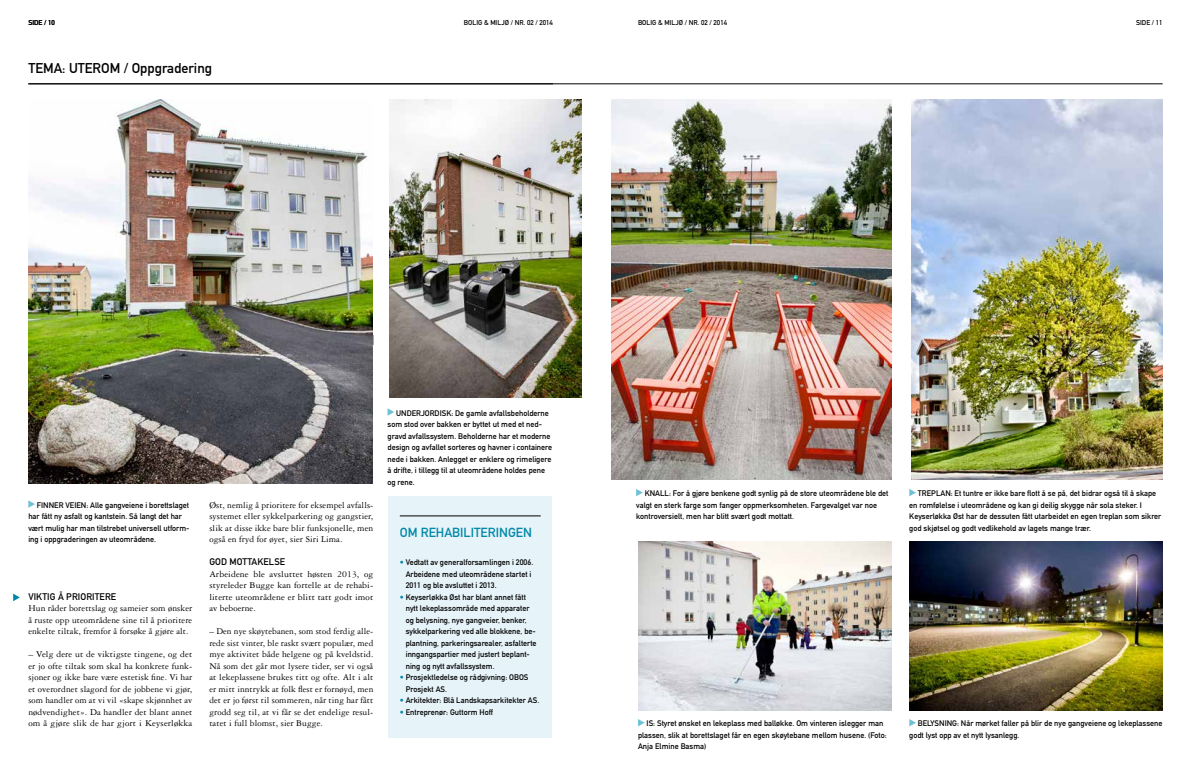
<style>
.page{position:relative;width:1191px;height:780px;background:#fff}
.page>*{position:absolute;margin:0;border:0;box-sizing:border-box;transform-origin:0 0}
.t1{font:14px "DIN Mittelschrift LT";color:#000}
.t2{font:13px "DIN Mittelschrift LT";color:#0089a8}
.t3{font:9.5px/11.5px "Garamond Three LT";letter-spacing:.01em;color:#000;text-align:justify}
.t4{font:9.5px "DIN Mittelschrift LT";letter-spacing:.01em;color:#000}
.t5{font:8px/11.5px "DIN Mittelschrift LT";color:#000}
.t6{font:7px "DIN Mittelschrift LT";color:#000}
.s1{color:#0089a8}
</style>
<div class="page">
<hr style="left:28px;top:84px;width:1134px;height:1px;background:#000">
<img style="left:909px;top:541px;width:253px;height:169px">
<img style="left:611px;top:99px;width:280px;height:380px">
<img style="left:911px;top:99px;width:251px;height:380px">
<img style="left:638px;top:541px;width:253px;height:169px">
<img style="left:389px;top:99px;width:192px;height:298px">
<svg style="left:909px;top:719px;width:7px;height:7px"></svg>
<svg style="left:636px;top:489px;width:7px;height:7px"></svg>
<svg style="left:909px;top:489px;width:7px;height:7px"></svg>
<svg style="left:28px;top:500px;width:7px;height:8px"></svg>
<svg style="left:387px;top:408px;width:7px;height:8px"></svg>
<svg style="left:638px;top:719px;width:6px;height:7px"></svg>
<svg style="left:13px;top:593px;width:7px;height:8px"></svg>
<img style="left:28px;top:99px;width:344px;height:384px">
<div style="left:388px;top:496px;width:164px;height:241px;background:#e6f3f9"></div>
<hr style="left:400px;top:515px;width:140px;height:1px;background:#000">
<p class="t6" style="left:28px;top:19px;width:28px">SIDE / 10</p>
<p class="t6" style="left:464px;top:19px;width:91px">BOLIG &amp; MILJØ / NR. 02 / 2014</p>
<p class="t6" style="left:638px;top:19px;width:91px">BOLIG &amp; MILJØ / NR. 02 / 2014</p>
<p class="t6" style="left:1136px;top:19px;width:28px">SIDE / 11</p>
<h1 class="t1" style="left:28px;top:60px;width:185px">TEMA: UTEROM / Oppgradering</h1>
<p class="t5" style="left:28px;top:499px;width:163px;text-indent:9px">FINNER VEIEN: Alle gangveiene i borettslaget har fått ny asfalt og kantstein. Så langt det har vært mulig har man tilstrebet universell utform&shy;ing i oppgraderingen av uteområdene.</p>
<p class="t4" style="left:28px;top:591px;width:89px">VIKTIG Å PRIORITERE</p>
<p class="t3" style="left:28px;top:602px;width:165px">Hun råder borettslag og sameier som ønsker å ruste opp uteområdene sine til å prioritere enkelte tiltak, fremfor å forsøke å gjøre alt.</p>
<p class="t3" style="left:28px;top:648px;width:165px">– Velg dere ut de viktigste tingene, og det er jo ofte tiltak som skal ha konkrete funk&shy;sjoner og ikke bare være estetisk fine. Vi har et overordnet slagord for de jobbene vi gjør, som handler om at vi vil «skape skjønnhet av nødvendighet». Da handler det blant annet om å gjøre slik de har gjort i Keyserløkka</p>
<p class="t3" style="left:209px;top:499px;width:165px">Øst, nemlig å prioritere for eksempel avfalls&shy;systemet eller sykkelparkering og gangstier, slik at disse ikke bare blir funksjonelle, men også en fryd for øyet, sier Siri Lima.</p>
<p class="t4" style="left:209px;top:556px;width:77px">GOD MOTTAKELSE</p>
<p class="t3" style="left:209px;top:568px;width:165px">Arbeidene ble avsluttet høsten 2013, og styreleder Bugge kan fortelle at de rehabi&shy;literte uteområdene er blitt tatt godt imot av beboerne.</p>
<p class="t3" style="left:209px;top:625px;width:165px">– Den nye skøytebanen, som stod ferdig alle&shy;rede sist vinter, ble raskt svært populær, med mye aktivitet både helgene og på kveldstid.<br>Nå som det går mot lysere tider, ser vi også at lekeplassene brukes titt og ofte. Alt i alt er mitt inntrykk at folk flest er fornøyd, men det er jo først til sommeren, når ting har fått grodd seg til, at vi får se det endelige resul&shy;tatet i full blomst, sier Bugge.</p>
<p class="t5" style="left:387px;top:407px;width:166px;text-indent:9px">UNDERJORDISK: De gamle avfallsbeholderne som stod over bakken er byttet ut med et ned&shy;gravd avfallssystem. Beholderne har et moderne design og avfallet sorteres og havner i containere nede i bakken. Anlegget er enklere og rimeligere å drifte, i tillegg til at uteområdene holdes pene og rene.</p>
<h2 class="t2" style="left:400px;top:525px;width:134px">OM REHABILITERINGEN</h2>
<p class="t5" style="left:406px;top:556px;width:129px;text-indent:-6px"><span class="s1">•</span> Vedtatt av generalforsamlingen i 2006.<br>Arbeidene med uteområdene startet i<br>2011 og ble avsluttet i 2013.</p>
<p class="t5" style="left:406px;top:591px;width:132px;text-indent:-6px"><span class="s1">•</span> Keyserløkka Øst har blant annet fått nytt lekeplassområde med apparater og belysning, nye gangveier, benker, sykkelparkering ved alle blokkene, be&shy;plantning, parkeringsarealer, asfalterte inngangspartier med justert beplant&shy;ning og nytt avfallssystem.</p>
<p class="t5" style="left:406px;top:671px;width:124px;text-indent:-6px"><span class="s1">•</span> Prosjektledelse og rådgivning: OBOS<br>Prosjekt AS.</p>
<p class="t5" style="left:400px;top:694px;width:141px"><span class="s1">•</span> Arkitekter: Blå Landskapsarkitekter AS.</p>
<p class="t5" style="left:400px;top:706px;width:95px"><span class="s1">•</span> Entreprenør: Guttorm Hoff</p>
<p class="t5" style="left:636px;top:487px;width:254px;text-indent:9px">KNALL: For å gjøre benkene godt synlig på de store uteområdene ble det valgt en sterk farge som fanger oppmerksomheten. Fargevalget var noe kontroversielt, men har blitt svært godt mottatt.</p>
<p class="t5" style="left:909px;top:487px;width:254px;text-indent:9px">TREPLAN: Et tuntre er ikke bare flott å se på, det bidrar også til å skape en romfølelse i uteområdene og kan gi deilig skygge når sola steker. I Keyserløkka Øst har de dessuten fått utarbeidet en egen treplan som sikrer god skjøtsel og godt vedlikehold av lagets mange trær.</p>
<p class="t5" style="left:638px;top:717px;width:250px;text-indent:9px">IS: Styret ønsket en lekeplass med balløkke. Om vinteren islegger man plassen, slik at borettslaget får en egen skøytebane mellom husene. (Foto:<br>Anja Elmine Basma)</p>
<p class="t5" style="left:909px;top:717px;width:255px;text-indent:9px">BELYSNING: Når mørket faller på blir de nye gangveiene og lekeplassene godt lyst opp av et nytt lysanlegg.</p>
</div>
